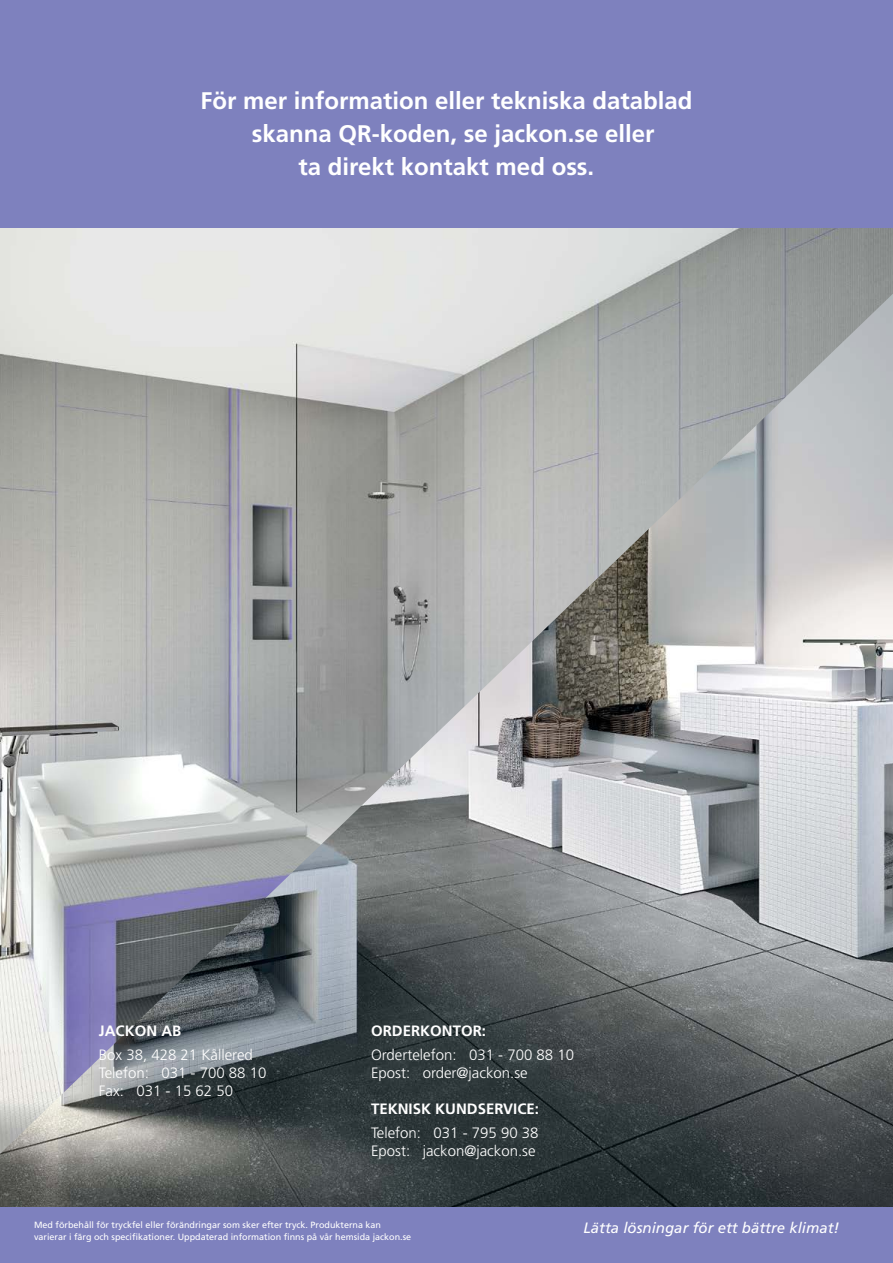
<style>
.page{position:relative;width:893px;height:1263px;background:#fff}
.page>*{position:absolute;margin:0;border:0;box-sizing:border-box;transform-origin:0 0}
.t1{font:700 24px/33px "Frutiger";color:#fff;text-align:center}
.t2{font:300 15px/18px "Frutiger";color:#fff}
.t3{font:700 15px "Frutiger";color:#fff}
.t4{font:italic 15px "Frutiger";color:#fff}
.t5{font:9px/12px "Frutiger";color:#fff}
</style>
<div class="page">
<img style="left:0;top:228px;width:893px;height:66px">
<img style="left:0;top:294px;width:893px;height:914px">
<div style="left:0;top:0;width:893px;height:228px;background:#7e81be"></div>
<div style="left:0;top:1208px;width:893px;height:55px;background:#7e81be"></div>
<h1 class="t1" style="left:200px;top:84px;width:494px">För mer information eller tekniska datablad skanna QR-koden, se jackon.se eller<br>ta direkt kontakt med oss.</h1>
<h2 class="t3" style="left:99px;top:1022px;width:84px">JACKON AB</h2>
<h2 class="t2" style="left:99px;top:1046px;width:169px">Box 38, 428 21 Kållered<br>Telefon: 031 - 700 88 10<br>Fax: 031 - 15 62 50</h2>
<h2 class="t3" style="left:371px;top:1022px;width:117px">ORDERKONTOR:</h2>
<h2 class="t2" style="left:371px;top:1046px;width:205px">Ordertelefon: 031 - 700 88 10<br>Epost: order@jackon.se</h2>
<h2 class="t3" style="left:371px;top:1100px;width:170px">TEKNISK KUNDSERVICE:</h2>
<h2 class="t2" style="left:371px;top:1124px;width:169px">Telefon: 031 - 795 90 38<br>Epost: jackon@jackon.se</h2>
<p class="t5" style="left:34px;top:1218px;width:379px">Med förbehåll för tryckfel eller förändringar som sker efter tryck. Produkterna kan varierar i färg och specifikationer. Uppdaterad information finns på vår hemsida jackon.se</p>
<h2 class="t4" style="left:583px;top:1219px;width:257px">Lätta lösningar för ett bättre klimat!</h2>
</div>
